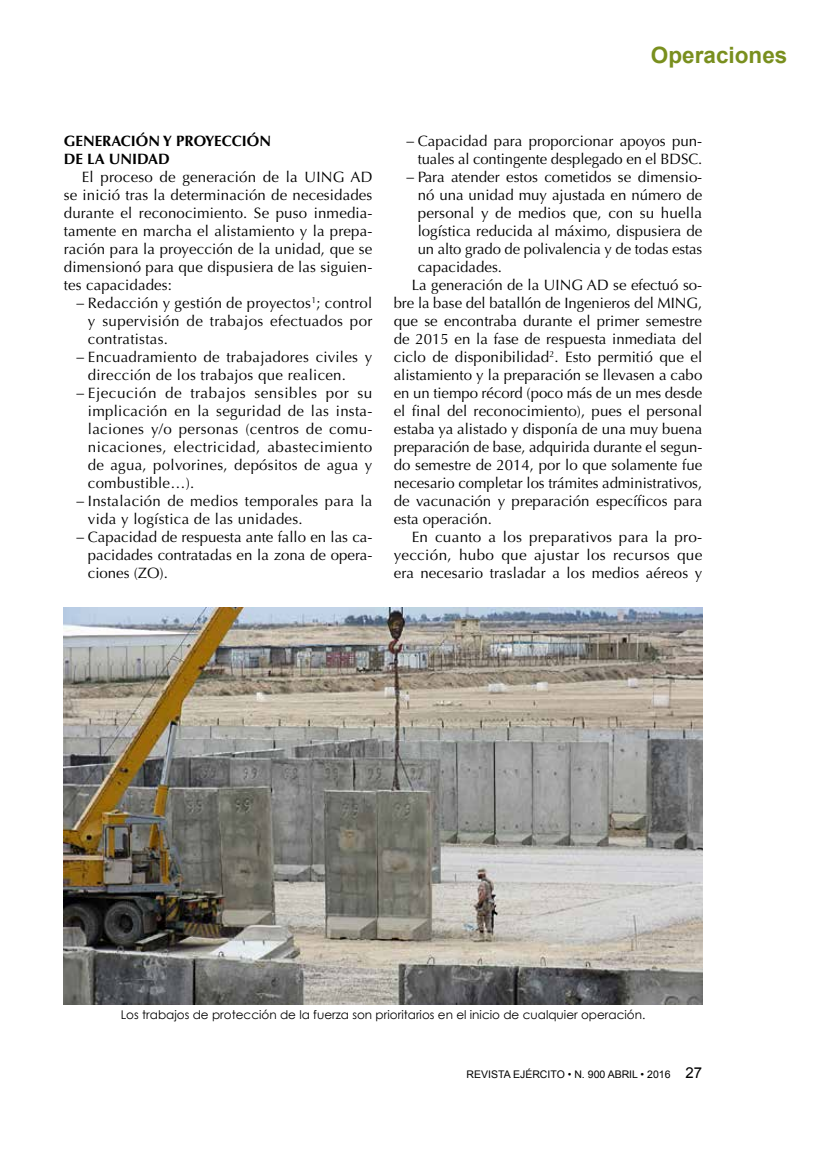
<style>
.page{position:relative;width:830px;height:1149px;background:#fff}
.page>*{position:absolute;margin:0;border:0;box-sizing:border-box;transform-origin:0 0}
.t1{font:700 22.5px "Arial";color:#798f1e}
.t2{font:15px/18px "Optima LT Std";color:#000;text-align:justify}
.t3{font:15px "Optima LT Std";letter-spacing:.02em;color:#000}
.t4{font:15px "Optima LT Std";letter-spacing:.025em;color:#000}
.t5{font:15px "Optima LT Std";letter-spacing:.035em;color:#000}
.t6{font:700 15px/18px "Optima LT Std";color:#000}
.t7{font:12px "Century Gothic";color:#000}
.t8{font:10.5px "Arial";color:#000}
.s1{font-size:15px}
</style>
<div class="page">
<img style="left:64px;top:607px;width:638px;height:396px">
<h1 class="t1" style="left:650px;top:43px;width:138px">Operaciones</h1>
<p class="t6" style="left:64px;top:132px;width:208px">GENERACIÓN Y PROYECCIÓN<br>DE LA UNIDAD</p>
<p class="t2" style="left:64px;top:168px;width:310px;text-indent:18px">El proceso de generación de la UING AD se inició tras la determinación de necesidades durante el reconocimiento. Se puso inmedia&shy;tamente en marcha el alistamiento y la prepa&shy;ración para la proyección de la unidad, que se dimensionó para que dispusiera de las siguien&shy;tes capacidades:</p>
<p class="t3" style="left:76px;top:294px;width:298px">− Redacción y gestión de proyectos<sup>1</sup>; control</p>
<p class="t3" style="left:88px;top:312px;width:286px">y supervisión de trabajos efectuados por</p>
<p class="t3" style="left:88px;top:330px;width:82px">contratistas.</p>
<p class="t3" style="left:76px;top:348px;width:298px">− Encuadramiento de trabajadores civiles y</p>
<p class="t3" style="left:88px;top:366px;width:259px">dirección de los trabajos que realicen.</p>
<p class="t5" style="left:76px;top:384px;width:298px">− Ejecución de trabajos sensibles por su</p>
<p class="t3" style="left:88px;top:402px;width:286px">implicación en la seguridad de las insta-</p>
<p class="t4" style="left:88px;top:420px;width:286px">laciones y/o personas (centros de comu-</p>
<p class="t4" style="left:88px;top:438px;width:286px">nicaciones, electricidad, abastecimiento</p>
<p class="t3" style="left:88px;top:456px;width:286px">de agua, polvorines, depósitos de agua y</p>
<p class="t3" style="left:88px;top:474px;width:108px">combustible…).</p>
<p class="t3" style="left:76px;top:492px;width:298px">− Instalación de medios temporales para la</p>
<p class="t3" style="left:88px;top:510px;width:216px">vida y logística de las unidades.</p>
<p class="t2" style="left:76px;top:528px;width:298px">− Capacidad de respuesta ante fallo en las ca-</p>
<p class="t2" style="left:88px;top:546px;width:286px">pacidades contratadas en la zona de opera-</p>
<p class="t2" style="left:88px;top:564px;width:82px">ciones (ZO).</p>
<p class="t2" style="left:405px;top:132px;width:298px">− Capacidad para proporcionar apoyos pun-</p>
<p class="t2" style="left:417px;top:150px;width:286px">tuales al contingente desplegado en el BDSC.</p>
<p class="t2" style="left:405px;top:168px;width:298px">− Para atender estos cometidos se dimensio-</p>
<p class="t2" style="left:417px;top:186px;width:286px">nó una unidad muy ajustada en número de</p>
<p class="t2" style="left:417px;top:204px;width:286px">personal y de medios que, con su huella</p>
<p class="t2" style="left:417px;top:222px;width:286px">logística reducida al máximo, dispusiera de</p>
<p class="t2" style="left:417px;top:240px;width:286px">un alto grado de polivalencia y de todas estas</p>
<p class="t2" style="left:417px;top:258px;width:86px">capacidades.</p>
<p class="t2" style="left:411px;top:276px;width:292px">La generación de la UING AD se efectuó so-</p>
<p class="t2" style="left:393px;top:294px;width:310px">bre la base del batallón de Ingenieros del MING,</p>
<p class="t2" style="left:393px;top:312px;width:310px">que se encontraba durante el primer semestre</p>
<p class="t2" style="left:393px;top:330px;width:310px">de 2015 en la fase de respuesta inmediata del</p>
<p class="t2" style="left:393px;top:348px;width:310px">ciclo de disponibilidad<sup>2</sup>. Esto permitió que el</p>
<p class="t2" style="left:393px;top:366px;width:310px">alistamiento y la preparación se llevasen a cabo</p>
<p class="t2" style="left:393px;top:384px;width:310px">en un tiempo récord (poco más de un mes desde</p>
<p class="t2" style="left:393px;top:402px;width:310px">el final del reconocimiento), pues el personal</p>
<p class="t2" style="left:393px;top:420px;width:310px">estaba ya alistado y disponía de una muy buena</p>
<p class="t2" style="left:393px;top:438px;width:310px">preparación de base, adquirida durante el segun-</p>
<p class="t2" style="left:393px;top:456px;width:310px">do semestre de 2014, por lo que solamente fue</p>
<p class="t2" style="left:393px;top:474px;width:310px">necesario completar los trámites administrativos,</p>
<p class="t2" style="left:393px;top:492px;width:310px">de vacunación y preparación específicos para</p>
<p class="t2" style="left:393px;top:510px;width:100px">esta operación.</p>
<p class="t3" style="left:411px;top:528px;width:292px">En cuanto a los preparativos para la pro-</p>
<p class="t3" style="left:393px;top:546px;width:310px">yección, hubo que ajustar los recursos que</p>
<p class="t2" style="left:393px;top:564px;width:310px">era necesario trasladar a los medios aéreos y</p>
<p class="t7" style="left:121px;top:1007px;width:526px">Los trabajos de protección de la fuerza son prioritarios en el inicio de cualquier operación.</p>
<p class="t8" style="left:466px;top:1067px;width:237px">REVISTA EJÉRCITO • N. 900 ABRIL • 2016 <span class="s1">27</span></p>
</div>
